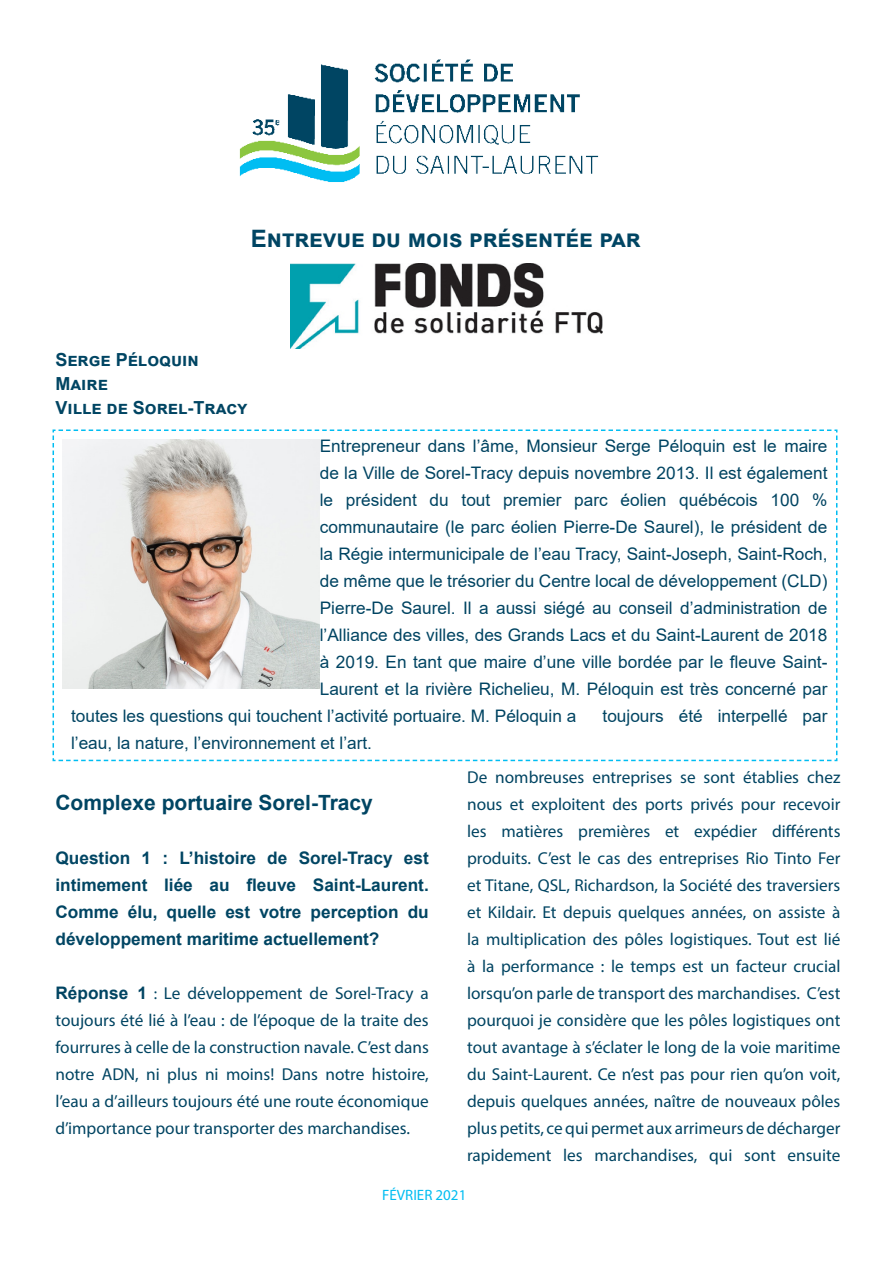
<style>
.page{position:relative;width:893px;height:1263px;background:#fff}
.page>*{position:absolute;margin:0;border:0;box-sizing:border-box;transform-origin:0 0}
.t1{font:700 24px "Arial";color:#004563}
.t2{font:700 21px "Arial";color:#004563}
.t3{font:700 18px "Arial";color:#004563}
.t4{font:17.25px/27px "Myriad Pro";color:#004462;text-align:justify}
.t5{font:17.25px "Arial";color:#004462}
.t6{font:700 17.25px/27px "Arial";color:#004563;text-align:justify}
.t7{font:15px "Myriad Pro";color:#00bdf2}
.s1{font-family:"Arial";font-weight:700}
.s2{font-size:16.5px}
</style>
<div class="page">
<svg style="left:52px;top:429px;width:786px;height:333px"></svg>
<img style="left:63px;top:439px;width:257px;height:250px">
<img style="left:290px;top:264px;width:313px;height:85px">
<img style="left:239px;top:59px;width:360px;height:123px">
<p class="t1" style="left:251px;top:222px;width:386px">Entrevue du mois présentée par</p>
<p class="t3" style="left:55px;top:347px;width:145px">Serge Péloquin</p>
<p class="t3" style="left:55px;top:371px;width:54px">Maire</p>
<p class="t3" style="left:55px;top:395px;width:193px">Ville de Sorel-Tracy</p>
<p class="t5" style="left:320px;top:434px;width:509px">Entrepreneur dans l’âme, Monsieur Serge Péloquin est le maire</p>
<p class="t5" style="left:320px;top:461px;width:509px">de la Ville de Sorel-Tracy depuis novembre 2013. Il est également</p>
<p class="t5" style="left:320px;top:488px;width:509px">le président du tout premier parc éolien québécois 100 %</p>
<p class="t5" style="left:320px;top:515px;width:509px">communautaire (le parc éolien Pierre-De Saurel), le président de</p>
<p class="t5" style="left:320px;top:542px;width:509px">la Régie intermunicipale de l’eau Tracy, Saint-Joseph, Saint-Roch,</p>
<p class="t5" style="left:320px;top:569px;width:509px">de même que le trésorier du Centre local de développement (CLD)</p>
<p class="t5" style="left:320px;top:596px;width:509px">Pierre-De Saurel. Il a aussi siégé au conseil d’administration de</p>
<p class="t5" style="left:320px;top:623px;width:509px">l’Alliance des villes, des Grands Lacs et du Saint-Laurent de 2018</p>
<p class="t5" style="left:320px;top:650px;width:509px">à 2019. En tant que maire d’une ville bordée par le fleuve Saint-</p>
<p class="t5" style="left:320px;top:677px;width:509px">Laurent et la rivière Richelieu, M. Péloquin est très concerné par</p>
<p class="t5" style="left:71px;top:704px;width:507px">toutes les questions qui touchent l’activité portuaire. M. Péloquin a</p>
<p class="t5" style="left:603px;top:704px;width:226px">toujours été interpellé par</p>
<p class="t5" style="left:71px;top:731px;width:303px">l’eau, la nature, l’environnement et l’art.</p>
<p class="t2" style="left:55px;top:788px;width:319px">Complexe portuaire Sorel-Tracy</p>
<p class="t6" style="left:55px;top:844px;width:375px">Question 1 : L’histoire de Sorel-Tracy est intimement liée au fleuve Saint-Laurent.<br>Comme élu, quelle est votre perception du développement maritime actuellement?</p>
<p class="t4" style="left:55px;top:979px;width:375px"><span class="s1">Réponse 1</span> <span class="s2">:</span> Le développement de Sorel-Tracy a toujours été lié à l’eau : de l’époque de la traite des fourrures à celle de la construction navale. C’est dans notre ADN, ni plus ni moins! Dans notre histoire, l’eau a d’ailleurs toujours été une route économique d’importance pour transporter des marchandises.</p>
<p class="t4" style="left:467px;top:763px;width:375px">De nombreuses entreprises se sont établies chez nous et exploitent des ports privés pour recevoir les matières premières et expédier différents produits. C’est le cas des entreprises Rio Tinto Fer et Titane, QSL, Richardson, la Société des traversiers et Kildair. Et depuis quelques années, on assiste à la multiplication des pôles logistiques. Tout est lié à la performance : le temps est un facteur crucial lorsqu’on parle de transport des marchandises. C’est pourquoi je considère que les pôles logistiques ont tout avantage à s’éclater le long de la voie maritime du Saint-Laurent. Ce n’est pas pour rien qu’on voit, depuis quelques années, naître de nouveaux pôles plus petits, ce qui permet aux arrimeurs de décharger rapidement les marchandises, qui sont ensuite</p>
<p class="t7" style="left:382px;top:1185px;width:86px">FÉVRIER 2021</p>
</div>
